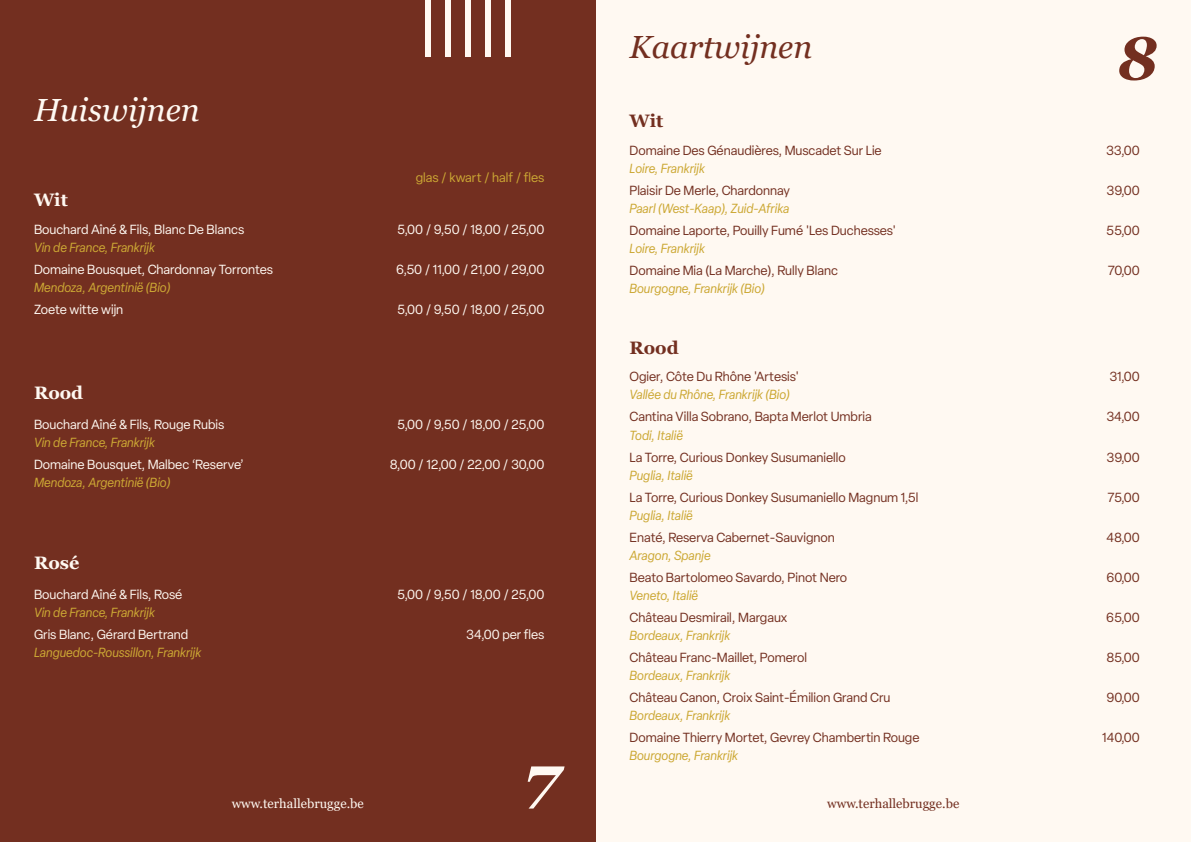
<style>
.page{position:relative;width:1191px;height:842px;background:#fff}
.page>*{position:absolute;margin:0;border:0;box-sizing:border-box;transform-origin:0 0}
.t1{font:italic 700 60px "Georgia Pro";color:#fff9f2}
.t2{font:italic 700 60px "Georgia Pro";color:#732f20}
.t3{font:italic 32px "Georgia Pro";color:#732f20}
.t4{font:italic 32px "Georgia Pro";color:#fff9f2}
.t5{font:700 18px "Georgia Pro";color:#fff9f2}
.t6{font:700 18px "Georgia Pro";color:#732f20}
.t7{font:13px "Elza";color:#732f20}
.t8{font:italic 13px "Elza";color:#cca834}
.t9{font:13px "Elza";color:#fff9f2}
.t10{font:13px "Georgia Pro";color:#fff9f2}
.t11{font:13px "Georgia Pro";color:#732f20}
.t12{font:13px "Elza";color:#cca834}
</style>
<div class="page">
<div style="left:595px;top:0;width:596px;height:842px;background:#fff9f2"></div>
<div style="left:0;top:0;width:595px;height:842px;background:#732f20"></div>
<div style="left:505px;top:0;width:5px;height:57px;background:#fff9f2"></div>
<div style="left:485px;top:0;width:5px;height:57px;background:#fff9f2"></div>
<div style="left:465px;top:0;width:5px;height:57px;background:#fff9f2"></div>
<div style="left:445px;top:0;width:6px;height:57px;background:#fff9f2"></div>
<div style="left:425px;top:0;width:6px;height:57px;background:#fff9f2"></div>
<h2 class="t4" style="left:34px;top:91px;width:167px">Huiswijnen</h2>
<p class="t12" style="left:416px;top:169px;width:130px">glas / kwart / half / fles</p>
<h3 class="t5" style="left:34px;top:190px;width:35px">Wit</h3>
<p class="t9" style="left:34px;top:221px;width:212px">Bouchard Aîné &amp; Fils, Blanc De Blancs</p>
<p class="t9" style="left:397px;top:221px;width:149px">5,00 / 9,50 / 18,00 / 25,00</p>
<p class="t8" style="left:34px;top:239px;width:122px">Vin de France, Frankrijk</p>
<p class="t9" style="left:34px;top:261px;width:240px">Domaine Bousquet, Chardonnay Torrontes</p>
<p class="t9" style="left:396px;top:261px;width:150px">6,50 / 11,00 / 21,00 / 29,00</p>
<p class="t8" style="left:34px;top:279px;width:138px">Mendoza, Argentinië (Bio)</p>
<p class="t9" style="left:34px;top:301px;width:91px">Zoete witte wijn</p>
<p class="t9" style="left:397px;top:301px;width:149px">5,00 / 9,50 / 18,00 / 25,00</p>
<h3 class="t5" style="left:34px;top:383px;width:51px">Rood</h3>
<p class="t9" style="left:34px;top:416px;width:192px">Bouchard Aîné &amp; Fils, Rouge Rubis</p>
<p class="t9" style="left:397px;top:416px;width:149px">5,00 / 9,50 / 18,00 / 25,00</p>
<p class="t8" style="left:34px;top:434px;width:122px">Vin de France, Frankrijk</p>
<p class="t9" style="left:34px;top:456px;width:211px">Domaine Bousquet, Malbec ‘Reserve’</p>
<p class="t9" style="left:390px;top:456px;width:156px">8,00 / 12,00 / 22,00 / 30,00</p>
<p class="t8" style="left:34px;top:474px;width:138px">Mendoza, Argentinië (Bio)</p>
<h3 class="t5" style="left:34px;top:553px;width:47px">Rosé</h3>
<p class="t9" style="left:34px;top:586px;width:150px">Bouchard Aîné &amp; Fils, Rosé</p>
<p class="t9" style="left:397px;top:586px;width:149px">5,00 / 9,50 / 18,00 / 25,00</p>
<p class="t8" style="left:34px;top:604px;width:122px">Vin de France, Frankrijk</p>
<p class="t9" style="left:34px;top:626px;width:156px">Gris Blanc, Gérard Bertrand</p>
<p class="t9" style="left:466px;top:626px;width:80px">34,00 per fles</p>
<p class="t8" style="left:34px;top:644px;width:169px">Languedoc-Roussillon, Frankrijk</p>
<h2 class="t3" style="left:629px;top:29px;width:184px">Kaartwijnen</h2>
<h1 class="t2" style="left:1117px;top:22px;width:41px">8</h1>
<h3 class="t6" style="left:629px;top:110px;width:35px">Wit</h3>
<p class="t7" style="left:629px;top:142px;width:254px">Domaine Des Génaudières, Muscadet Sur Lie</p>
<p class="t7" style="left:1106px;top:142px;width:35px">33,00</p>
<p class="t8" style="left:629px;top:160px;width:77px">Loire, Frankrijk</p>
<p class="t7" style="left:629px;top:182px;width:162px">Plaisir De Merle, Chardonnay</p>
<p class="t7" style="left:1106px;top:182px;width:35px">39,00</p>
<p class="t8" style="left:629px;top:200px;width:161px">Paarl (West-Kaap), Zuid-Afrika</p>
<p class="t7" style="left:629px;top:222px;width:268px">Domaine Laporte, Pouilly Fumé 'Les Duchesses'</p>
<p class="t7" style="left:1106px;top:222px;width:35px">55,00</p>
<p class="t8" style="left:629px;top:240px;width:77px">Loire, Frankrijk</p>
<p class="t7" style="left:629px;top:262px;width:210px">Domaine Mia (La Marche), Rully Blanc</p>
<p class="t7" style="left:1107px;top:262px;width:34px">70,00</p>
<p class="t8" style="left:629px;top:280px;width:137px">Bourgogne, Frankrijk (Bio)</p>
<h3 class="t6" style="left:629px;top:337px;width:51px">Rood</h3>
<p class="t7" style="left:629px;top:368px;width:171px">Ogier, Côte Du Rhône 'Artesis'</p>
<p class="t7" style="left:1109px;top:368px;width:32px">31,00</p>
<p class="t8" style="left:629px;top:386px;width:162px">Vallée du Rhône, Frankrijk (Bio)</p>
<p class="t7" style="left:629px;top:408px;width:244px">Cantina Villa Sobrano, Bapta Merlot Umbria</p>
<p class="t7" style="left:1106px;top:408px;width:35px">34,00</p>
<p class="t8" style="left:629px;top:426px;width:55px">Todi, Italië</p>
<p class="t7" style="left:629px;top:448px;width:218px">La Torre, Curious Donkey Susumaniello</p>
<p class="t7" style="left:1106px;top:448px;width:35px">39,00</p>
<p class="t8" style="left:629px;top:466px;width:65px">Puglia, Italië</p>
<p class="t7" style="left:629px;top:488px;width:290px">La Torre, Curious Donkey Susumaniello Magnum 1,5l</p>
<p class="t7" style="left:1107px;top:488px;width:34px">75,00</p>
<p class="t8" style="left:629px;top:506px;width:65px">Puglia, Italië</p>
<p class="t7" style="left:629px;top:528px;width:207px">Enaté, Reserva Cabernet-Sauvignon</p>
<p class="t7" style="left:1106px;top:528px;width:35px">48,00</p>
<p class="t8" style="left:629px;top:546px;width:83px">Aragon, Spanje</p>
<p class="t7" style="left:629px;top:568px;width:219px">Beato Bartolomeo Savardo, Pinot Nero</p>
<p class="t7" style="left:1106px;top:568px;width:35px">60,00</p>
<p class="t8" style="left:629px;top:586px;width:70px">Veneto, Italië</p>
<p class="t7" style="left:629px;top:608px;width:159px">Château Desmirail, Margaux</p>
<p class="t7" style="left:1106px;top:608px;width:35px">65,00</p>
<p class="t8" style="left:629px;top:626px;width:102px">Bordeaux, Frankrijk</p>
<p class="t7" style="left:629px;top:648px;width:179px">Château Franc-Maillet, Pomerol</p>
<p class="t7" style="left:1106px;top:648px;width:35px">85,00</p>
<p class="t8" style="left:629px;top:666px;width:102px">Bordeaux, Frankrijk</p>
<p class="t7" style="left:629px;top:688px;width:262px">Château Canon, Croix Saint-Émilion Grand Cru</p>
<p class="t7" style="left:1106px;top:688px;width:35px">90,00</p>
<p class="t8" style="left:629px;top:706px;width:102px">Bordeaux, Frankrijk</p>
<p class="t7" style="left:629px;top:728px;width:291px">Domaine Thierry Mortet, Gevrey Chambertin Rouge</p>
<p class="t7" style="left:1102px;top:728px;width:39px">140,00</p>
<p class="t8" style="left:629px;top:746px;width:110px">Bourgogne, Frankrijk</p>
<h1 class="t1" style="left:522px;top:751px;width:41px">7</h1>
<p class="t10" style="left:232px;top:796px;width:134px">www.terhallebrugge.be</p>
<p class="t11" style="left:827px;top:796px;width:134px">www.terhallebrugge.be</p>
</div>
